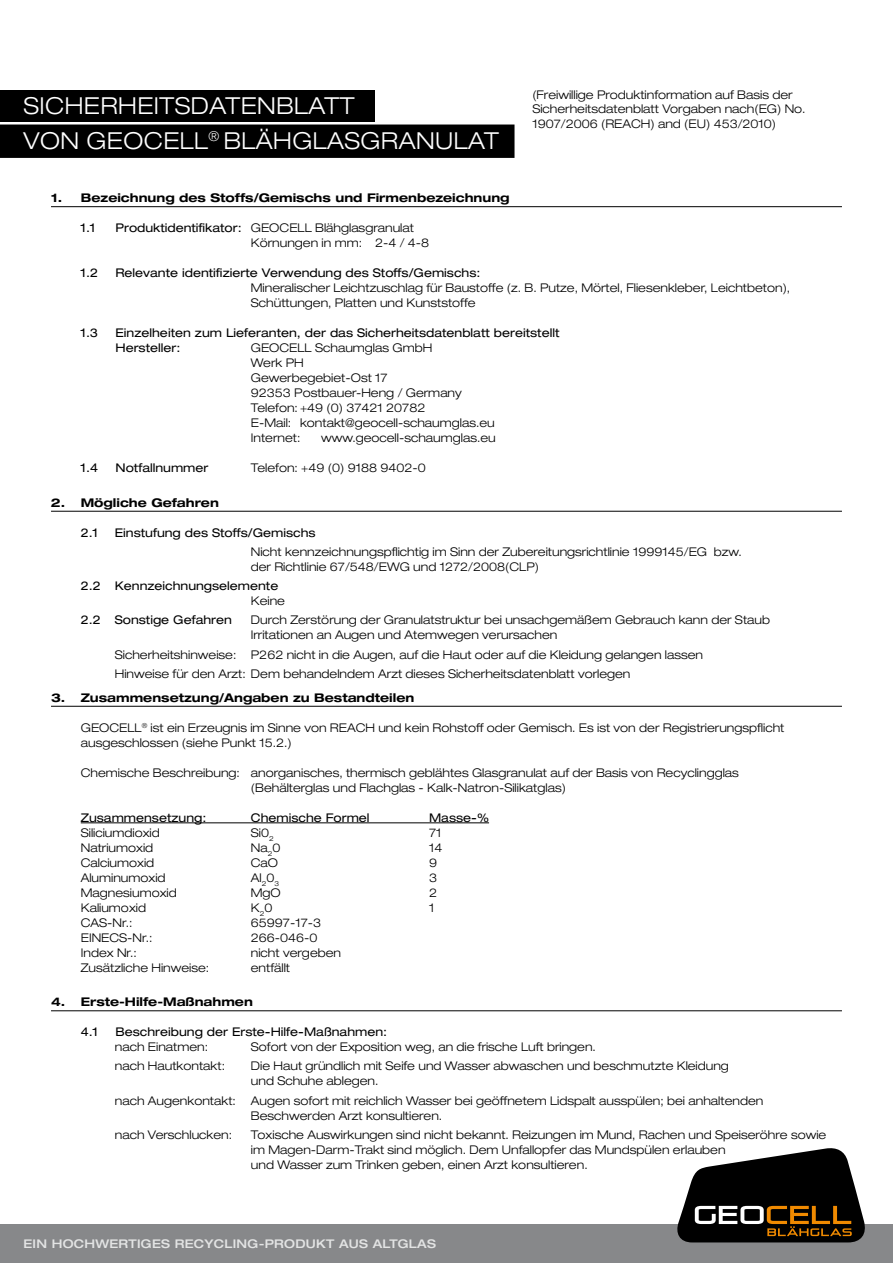
<style>
.page{position:relative;width:893px;height:1263px;background:#fff}
.page>*{position:absolute;margin:0;border:0;box-sizing:border-box;transform-origin:0 0}
.t1{font:300 expanded 23.4px/34.8px "Helvetica Neue LT Std";letter-spacing:.02em;color:#fff}
.t2{font:300 expanded 12px/15px "Helvetica Neue LT Pro";color:#000}
.t3{font:expanded 12px/15px "Helvetica Neue LT Pro";color:#000}
.t4{font:700 expanded 12px "Helvetica Neue LT Pro";color:#000}
.t5{font:300 expanded 12px/14.4px "Helvetica Neue LT Std";color:#000}
.t6{font:500 expanded 12px "Helvetica Neue LT Std";letter-spacing:.02em;color:#e3e4e4}
.s1{font-weight:400}
</style>
<div class="page">
<div style="left:0;top:90px;width:374px;height:32px;background:#000"></div>
<div style="left:0;top:125px;width:514px;height:33px;background:#000"></div>
<div style="left:0;top:1225px;width:893px;height:38px;background:#87888a"></div>
<svg style="left:677px;top:1148px;width:188px;height:94px"></svg>
<hr style="left:51px;top:206px;width:791px;height:1px;background:#000">
<hr style="left:51px;top:511px;width:791px;height:1px;background:#000">
<hr style="left:51px;top:706px;width:791px;height:1px;background:#000">
<hr style="left:81px;top:822px;width:408px;height:1px;background:#000">
<hr style="left:51px;top:1010px;width:791px;height:1px;background:#000">
<h1 class="t1" style="left:24px;top:88px;width:477px">SICHERHEITSDATENBLATT<br>von GEOCELL<sup>®</sup> BLÄHGLASGRANULAT</h1>
<p class="t5" style="left:532px;top:87px;width:275px">(Freiwillige Produktinformation auf Basis der<br>Sicherheitsdatenblatt Vorgaben nach(EG) No.<br>1907/2006 (REACH) and (EU) 453/2010)</p>
<p class="t4" style="left:51px;top:190px;width:460px">1. Bezeichnung des Stoffs/Gemischs und Firmenbezeichnung</p>
<p class="t3" style="left:81px;top:220px;width:16px">1.1</p>
<p class="t2" style="left:251px;top:220px;width:180px;text-indent:-135px"><span class="s1">Produktidentifikator:</span> GEOCELL Blähglasgranulat<br>Körnungen in mm: 2-4 / 4-8</p>
<p class="t3" style="left:81px;top:265px;width:19px">1.2</p>
<p class="t3" style="left:116px;top:265px;width:366px">Relevante identifizierte Verwendung des Stoffs/Gemischs:</p>
<p class="t2" style="left:251px;top:280px;width:541px">Mineralischer Leichtzuschlag für Baustoffe (z. B. Putze, Mörtel, Fliesenkleber, Leichtbeton),<br>Schüttungen, Platten und Kunststoffe</p>
<p class="t3" style="left:81px;top:325px;width:480px">1.3 Einzelheiten zum Lieferanten, der das Sicherheitsdatenblatt bereitstellt<br>H</p>
<p class="t3" style="left:126px;top:340px;width:56px">ersteller:</p>
<p class="t2" style="left:251px;top:340px;width:245px">GEOCELL Schaumglas GmbH<br>Werk PH<br>Gewerbegebiet-Ost 17<br>92353 Postbauer-Heng / Germany<br>Telefon: +49 (0) 37421 20782<br>E-Mail: kontakt@geocell-schaumglas.eu<br>Internet:</p>
<p class="t2" style="left:321px;top:430px;width:176px">www.geocell-schaumglas.eu</p>
<p class="t3" style="left:81px;top:460px;width:129px">1.4 Notfallnummer</p>
<p class="t2" style="left:251px;top:460px;width:176px">Telefon: +49 (0) 9188 9402-0</p>
<p class="t4" style="left:51px;top:494px;width:169px">2. Mögliche Gefahren</p>
<p class="t3" style="left:81px;top:524px;width:236px">2.1 Einstufung des Stoffs/Gemischs</p>
<p class="t2" style="left:251px;top:544px;width:492px">Nicht kennzeichnungspflichtig im Sinn der Zubereitungsrichtlinie 1999145/EG bzw. der Richtlinie 67/548/EWG und 1272/2008(CLP)</p>
<p class="t3" style="left:81px;top:578px;width:199px">2.2 Kennzeichnungselemente</p>
<p class="t2" style="left:251px;top:593px;width:36px">Keine</p>
<p class="t3" style="left:81px;top:612px;width:153px">2.2 Sonstige Gefahren</p>
<p class="t2" style="left:251px;top:612px;width:521px">Durch Zerstörung der Granulatstruktur bei unsachgemäßem Gebrauch kann der Staub<br>Irritationen an Augen und Atemwegen verursachen</p>
<p class="t2" style="left:115px;top:644px;width:590px;line-height:19.2px">Sicherheitshinweise: P262 nicht in die Augen, auf die Haut oder auf die Kleidung gelangen lassen<br>Hinweise für den Arzt: Dem behandelndem Arzt dieses Sicherheitsdatenblatt vorlegen</p>
<p class="t4" style="left:51px;top:689px;width:365px">3. Zusammensetzung/Angaben zu Bestandteilen</p>
<p class="t2" style="left:81px;top:720px;width:705px">GEOCELL<sup>®</sup> ist ein Erzeugnis im Sinne von REACH und kein Rohstoff oder Gemisch. Es ist von der Registrierungspflicht ausgeschlossen (siehe Punkt 15.2.)</p>
<p class="t2" style="left:81px;top:765px;width:660px;text-align:center">Chemische Beschreibung: anorganisches, thermisch geblähtes Glasgranulat auf der Basis von Recyclingglas (Behälterglas und Flachglas - Kalk-Natron-Silikatglas)</p>
<p class="t3" style="left:81px;top:809px;width:154px">Zusammensetzung: C</p>
<p class="t3" style="left:261px;top:809px;width:110px">hemische Formel</p>
<p class="t3" style="left:429px;top:809px;width:62px">Masse-%</p>
<p class="t2" style="left:81px;top:825px;width:81px">Siliciumdioxid</p>
<p class="t2" style="left:251px;top:825px;width:24px">Si0<sub>2</sub></p>
<p class="t2" style="left:429px;top:825px;width:14px">71</p>
<p class="t2" style="left:81px;top:840px;width:74px">Natriumoxid</p>
<p class="t2" style="left:251px;top:840px;width:31px">Na<sub>2</sub>0</p>
<p class="t2" style="left:429px;top:840px;width:15px">14</p>
<p class="t2" style="left:81px;top:855px;width:75px">Calciumoxid</p>
<p class="t2" style="left:251px;top:855px;width:29px">CaO</p>
<p class="t2" style="left:429px;top:855px;width:10px">9</p>
<p class="t2" style="left:81px;top:870px;width:86px">Aluminumoxid</p>
<p class="t2" style="left:251px;top:870px;width:30px">Al<sub>2</sub>0<sub>3</sub></p>
<p class="t2" style="left:429px;top:870px;width:10px">3</p>
<p class="t2" style="left:81px;top:885px;width:97px">Magnesiumoxid</p>
<p class="t2" style="left:251px;top:885px;width:31px">MgO</p>
<p class="t2" style="left:429px;top:885px;width:10px">2</p>
<p class="t2" style="left:81px;top:900px;width:67px">Kaliumoxid</p>
<p class="t2" style="left:251px;top:900px;width:23px">K<sub>2</sub>0</p>
<p class="t2" style="left:429px;top:900px;width:7px">1</p>
<p class="t2" style="left:81px;top:915px;width:53px">CAS-Nr.:</p>
<p class="t2" style="left:251px;top:915px;width:72px">65997-17-3</p>
<p class="t2" style="left:81px;top:930px;width:73px">EINECS-Nr.:</p>
<p class="t2" style="left:251px;top:930px;width:68px">266-046-0</p>
<p class="t2" style="left:81px;top:945px;width:58px">Index Nr.:</p>
<p class="t2" style="left:251px;top:945px;width:92px">nicht vergeben</p>
<p class="t2" style="left:81px;top:960px;width:130px">Zusätzliche Hinweise:</p>
<p class="t2" style="left:251px;top:960px;width:41px">entfällt</p>
<p class="t4" style="left:51px;top:994px;width:203px">4. Erste-Hilfe-Maßnahmen</p>
<p class="t3" style="left:81px;top:1024px;width:19px">4.1</p>
<p class="t3" style="left:116px;top:1024px;width:273px">Beschreibung der Erste-Hilfe-Maßnahmen:</p>
<p class="t2" style="left:115px;top:1039px;width:95px">nach Einatmen:</p>
<p class="t2" style="left:251px;top:1039px;width:346px">Sofort von der Exposition weg, an die frische Luft bringen.</p>
<p class="t2" style="left:115px;top:1058px;width:112px">nach Hautkontakt:</p>
<p class="t2" style="left:251px;top:1058px;width:480px">Die Haut gründlich mit Seife und Wasser abwaschen und beschmutzte Kleidung und Schuhe ablegen.</p>
<p class="t2" style="left:251px;top:1093px;width:514px;text-indent:-136px">nach Augenkontakt: Augen sofort mit reichlich Wasser bei geöffnetem Lidspalt ausspülen; bei anhaltenden<br>Beschwerden Arzt konsultieren.</p>
<p class="t2" style="left:115px;top:1127px;width:119px">nach Verschlucken:</p>
<p class="t2" style="left:251px;top:1127px;width:577px">Toxische Auswirkungen sind nicht bekannt. Reizungen im Mund, Rachen und Speiseröhre sowie im Magen-Darm-Trakt sind möglich. Dem Unfallopfer das Mundspülen erlauben<br>und Wasser zum Trinken geben, einen Arzt konsultieren.</p>
<p class="t6" style="left:24px;top:1236px;width:414px">EIN HOCHWERTIGES RECYCLING-PRODUKT AUS ALTGLAS</p>
</div>
